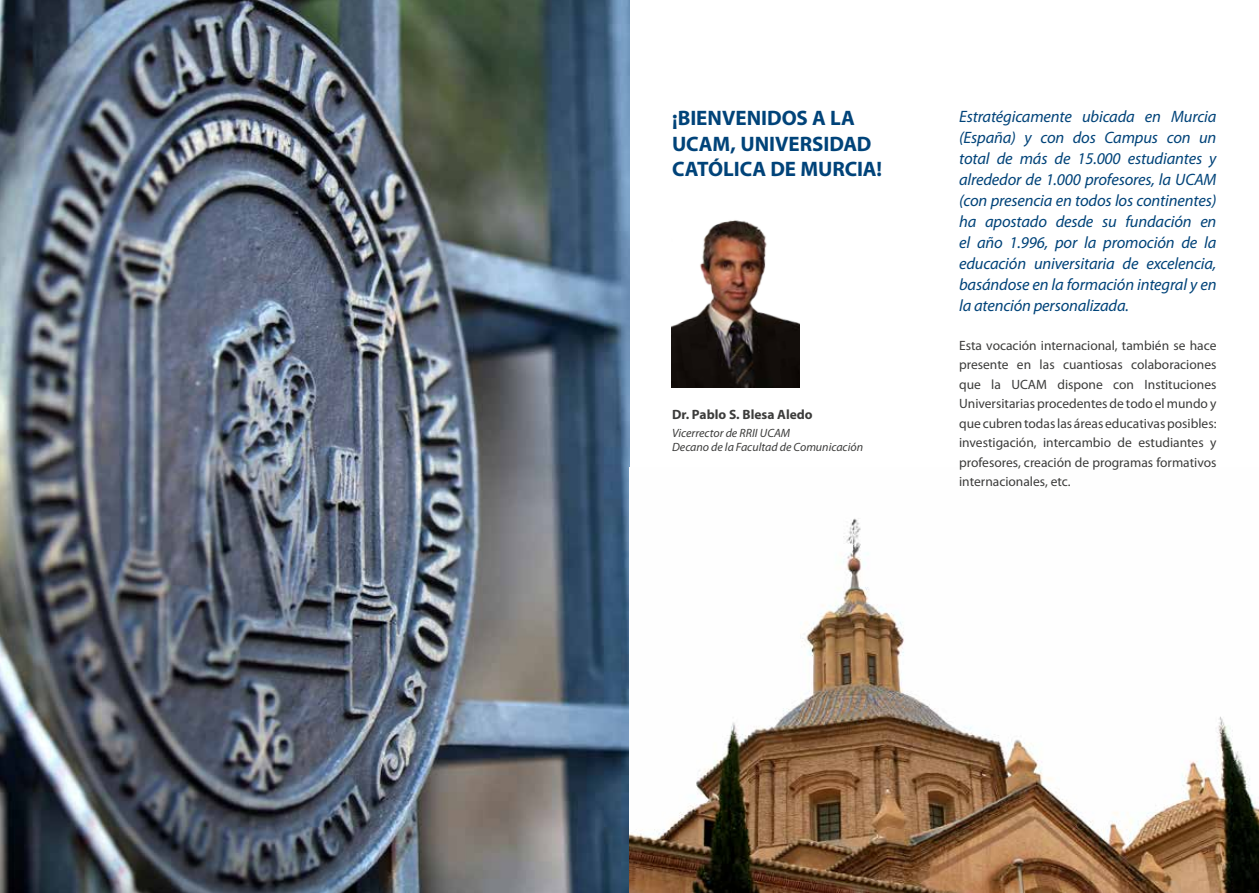
<style>
.page{position:relative;width:1259px;height:893px;background:#fff}
.page>*{position:absolute;margin:0;border:0;box-sizing:border-box;transform-origin:0 0}
.t1{font:700 21px/25.5px "Myriad Pro";color:#004379}
.t2{font:italic 16.5px/21px "Myriad Pro";letter-spacing:-.01em;color:#004379;text-align:justify}
.t3{font:13.5px/19.5px "Myriad Pro";color:#3c3c3b;text-align:justify}
.t4{font:700 13.5px "Myriad Pro";color:#3c3c3b}
.t5{font:italic 12px/14.4px "Myriad Pro";color:#3c3c3b}
</style>
<div class="page">
<img style="left:0;top:0;width:629px;height:893px">
<img style="left:629px;top:518px;width:630px;height:375px">
<img style="left:671px;top:220px;width:128px;height:168px">
<p class="t1" style="left:672px;top:105px;width:212px">¡BIENVENIDOS A LA<br>UCAM, UNIVERSIDAD<br>CATÓLICA DE MURCIA!</p>
<p class="t2" style="left:959px;top:106px;width:259px">Estratégicamente ubicada en Murcia (España) y con dos Campus con un total de más de 15.000 estudiantes y alrededor de 1.000 profesores, la UCAM (con presencia en todos los continentes) ha apostado desde su fundación en el año 1.996, por la promoción de la educación universitaria de excelencia, basándose en la formación integral y en la atención personalizada.</p>
<p class="t3" style="left:959px;top:335px;width:259px">Esta vocación internacional, también se hace presente en las cuantiosas colaboraciones que la UCAM dispone con Instituciones Universitarias procedentes de todo el mundo y que cubren todas las áreas educativas posibles: investigación, intercambio de estudiantes y profesores, creación de programas formativos internacionales, etc.</p>
<p class="t4" style="left:672px;top:406px;width:142px">Dr. Pablo S. Blesa Aledo</p>
<p class="t5" style="left:672px;top:426px;width:193px">Vicerrector de RRII UCAM<br>Decano de la Facultad de Comunicación</p>
</div>
